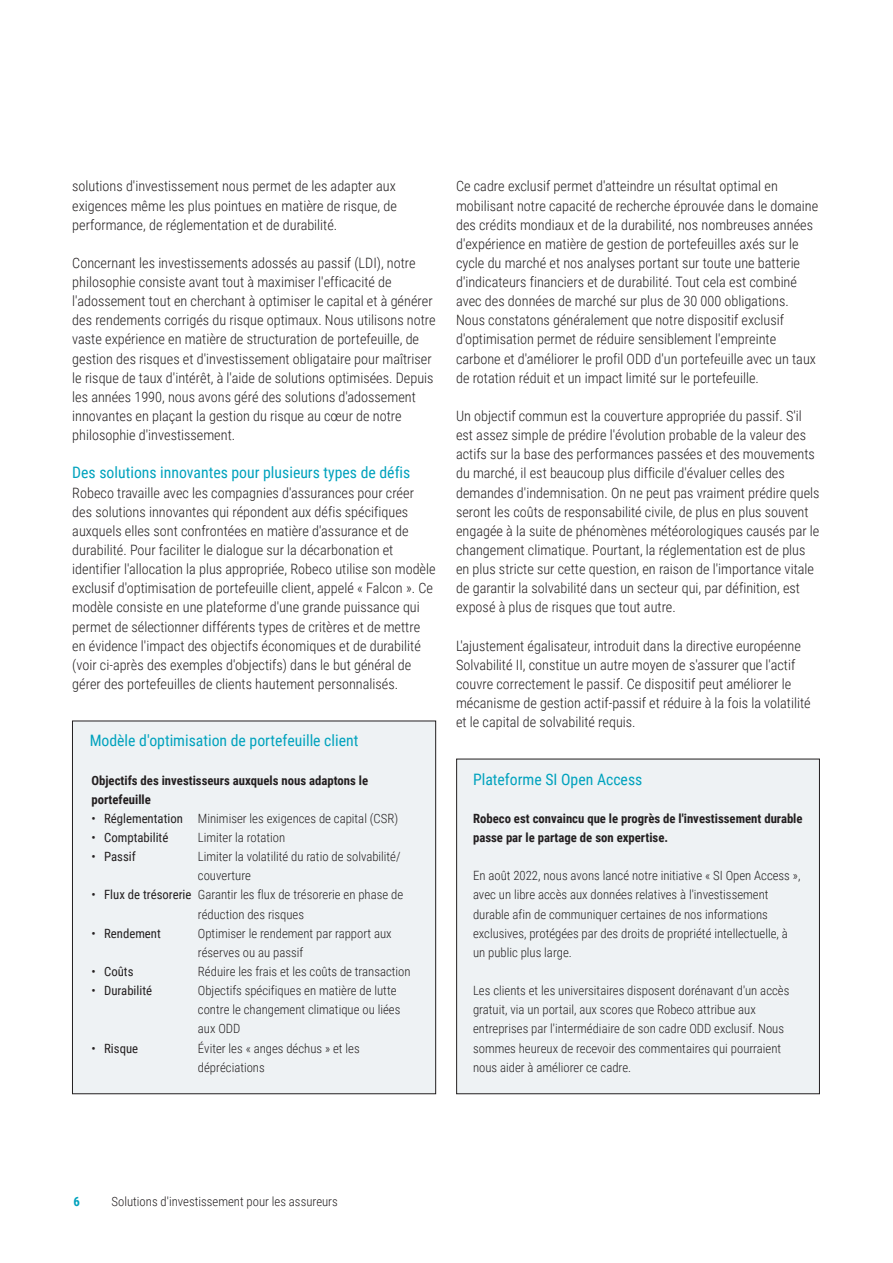
<style>
.page{position:relative;width:893px;height:1263px;background:#fff}
.page>*{position:absolute;margin:0;border:0;box-sizing:border-box;transform-origin:0 0}
.Paragraafkop{font:15.75px "Roboto Condensed";color:#00a2bd}
.Leestekst{font:300 14.25px/19.2px "Roboto Condensed";color:#231f20}
.Leestekst-2{font:300 12.75px/19.2px "Roboto Condensed";color:#231f20}
.Leestekst-3{font:700 12.75px/19.2px "Roboto Condensed";color:#231f20}
.Paragraafkop-2{font:700 12.75px/19.2px "Roboto Condensed";color:#231f20}
.t1{font:12.75px "Roboto Condensed";color:#231f20}
.t2{font:700 12.75px "Roboto Condensed";color:#00a2bd}
.s1{font-weight:400}
</style>
<div class="page">
<div style="left:457px;top:759px;width:362px;height:335px;background:#eef2f4"></div>
<div style="left:456px;top:759px;width:364px;height:335px;border:1px solid #231f20"></div>
<div style="left:72px;top:721px;width:364px;height:373px;background:#eef2f4"></div>
<div style="left:72px;top:721px;width:364px;height:373px;border:1px solid #231f20"></div>
<p class="Leestekst" style="left:72px;top:176px;width:326px;text-align:justify">solutions d'investissement nous permet de les adapter aux exigences même les plus pointues en matière de risque, de performance, de réglementation et de durabilité.</p>
<p class="Leestekst" style="left:72px;top:253px;width:365px">Concernant les investissements adossés au passif (LDI), notre philosophie consiste avant tout à maximiser l'efficacité de l'adossement tout en cherchant à optimiser le capital et à générer des rendements corrigés du risque optimaux. Nous utilisons notre vaste expérience en matière de structuration de portefeuille, de gestion des risques et d'investissement obligataire pour maîtriser le risque de taux d'intérêt, à l'aide de solutions optimisées. Depuis les années 1990, nous avons géré des solutions d'adossement innovantes en plaçant la gestion du risque au cœur de notre philosophie d'investissement.</p>
<p class="Paragraafkop" style="left:72px;top:462px;width:340px">Des solutions innovantes pour plusieurs types de défis</p>
<p class="Leestekst" style="left:72px;top:482px;width:365px">Robeco travaille avec les compagnies d'assurances pour créer des solutions innovantes qui répondent aux défis spécifiques auxquels elles sont confrontées en matière d'assurance et de durabilité. Pour faciliter le dialogue sur la décarbonation et identifier l'allocation la plus appropriée, Robeco utilise son modèle exclusif d'optimisation de portefeuille client, appelé « Falcon ». Ce modèle consiste en une plateforme d'une grande puissance qui permet de sélectionner différents types de critères et de mettre en évidence l'impact des objectifs économiques et de durabilité (voir ci-après des exemples d'objectifs) dans le but général de gérer des portefeuilles de clients hautement personnalisés.</p>
<p class="Paragraafkop" style="left:90px;top:730px;width:270px">Modèle d'optimisation de portefeuille client</p>
<p class="Paragraafkop-2" style="left:91px;top:770px;width:278px">Objectifs des investisseurs auxquels nous adaptons le portefeuille</p>
<p class="Leestekst-2" style="left:91px;top:808px;width:308px"><span class="s1">• Réglementation</span> Minimiser les exigences de capital (CSR)</p>
<p class="t1" style="left:91px;top:828px;width:78px">• Comptabilité</p>
<p class="Leestekst-2" style="left:198px;top:827px;width:89px">Limiter la rotation</p>
<p class="t1" style="left:91px;top:848px;width:46px">• Passif</p>
<p class="Leestekst-2" style="left:198px;top:846px;width:204px">Limiter la volatilité du ratio de solvabilité/ couverture</p>
<p class="Leestekst-2" style="left:91px;top:885px;width:313px;text-align:center"><span class="s1">• Flux de trésorerie</span> Garantir les flux de trésorerie en phase de réduction des risques</p>
<p class="t1" style="left:91px;top:924px;width:71px">• Rendement</p>
<p class="Leestekst-2" style="left:198px;top:923px;width:195px">Optimiser le rendement par rapport aux réserves ou au passif</p>
<p class="t1" style="left:91px;top:962px;width:44px">• Coûts</p>
<p class="Leestekst-2" style="left:198px;top:961px;width:214px">Réduire les frais et les coûts de transaction</p>
<p class="t1" style="left:91px;top:981px;width:62px">• Durabilité</p>
<p class="Leestekst-2" style="left:198px;top:980px;width:204px">Objectifs spécifiques en matière de lutte contre le changement climatique ou liées aux ODD</p>
<p class="t1" style="left:91px;top:1039px;width:48px">• Risque</p>
<p class="Leestekst-2" style="left:198px;top:1038px;width:163px">Éviter les « anges déchus » et les dépréciations</p>
<p class="Leestekst" style="left:456px;top:176px;width:364px">Ce cadre exclusif permet d'atteindre un résultat optimal en mobilisant notre capacité de recherche éprouvée dans le domaine des crédits mondiaux et de la durabilité, nos nombreuses années d'expérience en matière de gestion de portefeuilles axés sur le cycle du marché et nos analyses portant sur toute une batterie d'indicateurs financiers et de durabilité. Tout cela est combiné avec des données de marché sur plus de 30 000 obligations.<br>Nous constatons généralement que notre dispositif exclusif d'optimisation permet de réduire sensiblement l'empreinte carbone et d'améliorer le profil ODD d'un portefeuille avec un taux de rotation réduit et un impact limité sur le portefeuille.</p>
<p class="Leestekst" style="left:456px;top:406px;width:365px">Un objectif commun est la couverture appropriée du passif. S'il est assez simple de prédire l'évolution probable de la valeur des actifs sur la base des performances passées et des mouvements du marché, il est beaucoup plus difficile d'évaluer celles des demandes d'indemnisation. On ne peut pas vraiment prédire quels seront les coûts de responsabilité civile, de plus en plus souvent engagée à la suite de phénomènes météorologiques causés par le changement climatique. Pourtant, la réglementation est de plus en plus stricte sur cette question, en raison de l'importance vitale de garantir la solvabilité dans un secteur qui, par définition, est exposé à plus de risques que tout autre.</p>
<p class="Leestekst" style="left:456px;top:635px;width:356px">L'ajustement égalisateur, introduit dans la directive européenne Solvabilité II, constitue un autre moyen de s'assurer que l'actif couvre correctement le passif. Ce dispositif peut améliorer le mécanisme de gestion actif-passif et réduire à la fois la volatilité et le capital de solvabilité requis.</p>
<p class="Paragraafkop" style="left:473px;top:768px;width:171px">Plateforme SI Open Access</p>
<p class="Leestekst-3" style="left:473px;top:808px;width:331px">Robeco est convaincu que le progrès de l'investissement durable passe par le partage de son expertise.</p>
<p class="Leestekst-2" style="left:473px;top:866px;width:329px">En août 2022, nous avons lancé notre initiative « SI Open Access », avec un libre accès aux données relatives à l'investissement durable afin de communiquer certaines de nos informations exclusives, protégées par des droits de propriété intellectuelle, à un public plus large.</p>
<p class="Leestekst-2" style="left:473px;top:980px;width:318px">Les clients et les universitaires disposent dorénavant d'un accès gratuit, via un portail, aux scores que Robeco attribue aux entreprises par l'intermédiaire de son cadre ODD exclusif. Nous sommes heureux de recevoir des commentaires qui pourraient nous aider à améliorer ce cadre.</p>
<p class="t2" style="left:73px;top:1192px;width:8px">6</p>
<p class="Leestekst-2" style="left:112px;top:1191px;width:228px">Solutions d'investissement pour les assureurs</p>
</div>
